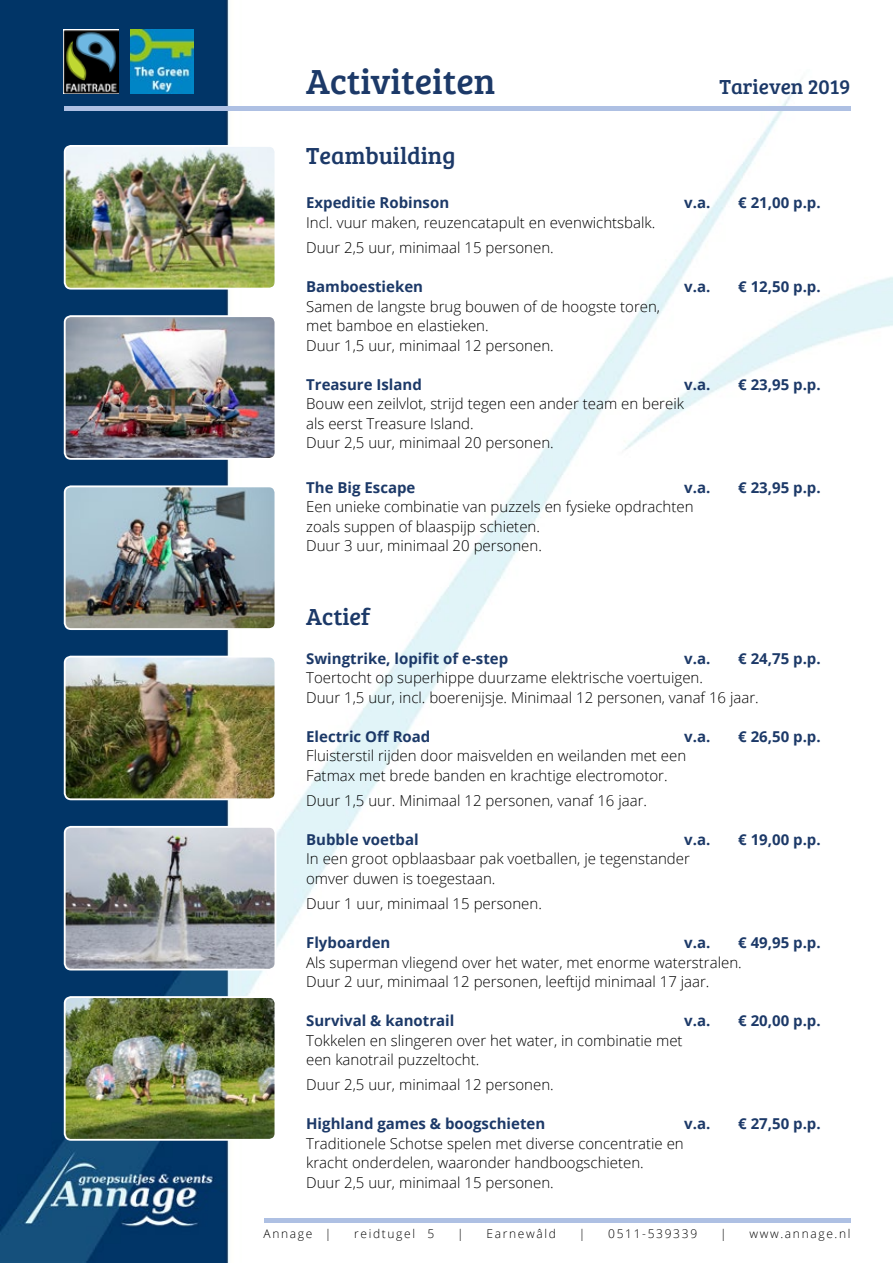
<style>
.page{position:relative;width:893px;height:1263px;background:#fff}
.page>*{position:absolute;margin:0;border:0;box-sizing:border-box;transform-origin:0 0}
.t1{font:36px "Bree Serif";color:#1c3968}
.t2{font:24px "Bree Serif";color:#1c3968}
.t3{font:21px "Bree Serif";color:#1c3968}
.t4{font:300 15px/19.5px "Open Sans";color:#000}
.t5{font:700 15px "Open Sans";color:#1c3968}
.t6{font:300 12px "Open Sans";letter-spacing:.14em;color:#000}
</style>
<div class="page">
<img style="left:0;top:0;width:893px;height:1263px">
<img style="left:65px;top:486px;width:210px;height:143px">
<div style="left:64px;top:485px;width:212px;height:145px;border:2px solid #fff;border-radius:6px"></div>
<img style="left:65px;top:827px;width:210px;height:142px">
<div style="left:64px;top:826px;width:212px;height:144px;border:2px solid #fff;border-radius:6px"></div>
<div style="left:64px;top:106px;width:786px;height:5px;background:#aec0e3"></div>
<img style="left:65px;top:146px;width:210px;height:143px">
<div style="left:64px;top:145px;width:212px;height:145px;border:2px solid #fff;border-radius:6px"></div>
<hr style="left:264px;top:1218px;width:586px;height:4px;background:#aec0e3">
<img style="left:65px;top:997px;width:210px;height:143px">
<div style="left:64px;top:996px;width:212px;height:145px;border:2px solid #fff;border-radius:6px"></div>
<img style="left:65px;top:316px;width:210px;height:141px">
<div style="left:64px;top:315px;width:212px;height:145px;border:2px solid #fff;border-radius:6px"></div>
<img style="left:64px;top:30px;width:54px;height:64px">
<img style="left:130px;top:30px;width:63px;height:64px">
<img style="left:65px;top:657px;width:210px;height:142px">
<div style="left:64px;top:656px;width:212px;height:144px;border:2px solid #fff;border-radius:6px"></div>
<h1 class="t1" style="left:306px;top:55px;width:191px">Activiteiten</h1>
<h3 class="t3" style="left:719px;top:71px;width:133px">Tarieven 2019</h3>
<h2 class="t2" style="left:306px;top:138px;width:151px">Teambuilding</h2>
<p class="t5" style="left:306px;top:192px;width:145px">Expeditie Robinson</p>
<p class="t5" style="left:684px;top:192px;width:28px">v.a.</p>
<p class="t5" style="left:738px;top:192px;width:84px">€ 21,00 p.p.</p>
<p class="t4" style="left:306px;top:209px;width:351px;line-height:25.2px">Incl. vuur maken, reuzencatapult en evenwichtsbalk.<br>Duur 2,5 uur, minimaal 15 personen.</p>
<p class="t5" style="left:306px;top:276px;width:118px">Bamboestieken</p>
<p class="t5" style="left:684px;top:276px;width:28px">v.a.</p>
<p class="t5" style="left:738px;top:276px;width:84px">€ 12,50 p.p.</p>
<p class="t4" style="left:306px;top:296px;width:355px">Samen de langste brug bouwen of de hoogste toren, met bamboe en elastieken.<br>Duur 1,5 uur, minimaal 12 personen.</p>
<p class="t5" style="left:306px;top:373px;width:117px">Treasure Island</p>
<p class="t5" style="left:684px;top:373px;width:28px">v.a.</p>
<p class="t5" style="left:738px;top:373px;width:84px">€ 23,95 p.p.</p>
<p class="t4" style="left:306px;top:393px;width:379px">Bouw een zeilvlot, strijd tegen een ander team en bereik als eerst Treasure Island.<br>Duur 2,5 uur, minimaal 20 personen.</p>
<p class="t5" style="left:306px;top:477px;width:111px">The Big Escape</p>
<p class="t5" style="left:684px;top:477px;width:28px">v.a.</p>
<p class="t5" style="left:738px;top:477px;width:84px">€ 23,95 p.p.</p>
<p class="t4" style="left:306px;top:497px;width:389px">Een unieke combinatie van puzzels en fysieke opdrachten zoals suppen of blaaspijp schieten.<br>Duur 3 uur, minimaal 20 personen.</p>
<h2 class="t2" style="left:306px;top:599px;width:65px">Actief</h2>
<p class="t5" style="left:306px;top:648px;width:204px">Swingtrike, lopifit of e-step</p>
<p class="t5" style="left:684px;top:648px;width:28px">v.a.</p>
<p class="t5" style="left:738px;top:648px;width:84px">€ 24,75 p.p.</p>
<p class="t4" style="left:306px;top:668px;width:454px">Toertocht op superhippe duurzame elektrische voertuigen.<br>Duur 1,5 uur, incl. boerenijsje. Minimaal 12 personen, vanaf 16 jaar.</p>
<p class="t5" style="left:306px;top:726px;width:126px">Electric Off Road</p>
<p class="t5" style="left:684px;top:726px;width:28px">v.a.</p>
<p class="t5" style="left:738px;top:726px;width:84px">€ 26,50 p.p.</p>
<p class="t4" style="left:306px;top:746px;width:381px">Fluisterstil rijden door maisvelden en weilanden met een<br>Fatmax met brede banden en krachtige electromotor.</p>
<p class="t4" style="left:306px;top:790px;width:342px">Duur 1,5 uur. Minimaal 12 personen, vanaf 16 jaar.</p>
<p class="t5" style="left:306px;top:829px;width:114px">Bubble voetbal</p>
<p class="t5" style="left:684px;top:829px;width:28px">v.a.</p>
<p class="t5" style="left:738px;top:829px;width:84px">€ 19,00 p.p.</p>
<p class="t4" style="left:306px;top:849px;width:385px">In een groot opblaasbaar pak voetballen, je tegenstander omver duwen is toegestaan.</p>
<p class="t4" style="left:306px;top:893px;width:237px">Duur 1 uur, minimaal 15 personen.</p>
<p class="t5" style="left:306px;top:932px;width:86px">Flyboarden</p>
<p class="t5" style="left:684px;top:932px;width:28px">v.a.</p>
<p class="t5" style="left:738px;top:932px;width:84px">€ 49,95 p.p.</p>
<p class="t4" style="left:306px;top:952px;width:437px">Als superman vliegend over het water, met enorme waterstralen.<br>Duur 2 uur, minimaal 12 personen, leeftijd minimaal 17 jaar.</p>
<p class="t5" style="left:306px;top:1010px;width:150px">Survival &amp; kanotrail</p>
<p class="t5" style="left:684px;top:1010px;width:28px">v.a.</p>
<p class="t5" style="left:738px;top:1010px;width:84px">€ 20,00 p.p.</p>
<p class="t4" style="left:306px;top:1030px;width:378px">Tokkelen en slingeren over het water, in combinatie met een kanotrail puzzeltocht.</p>
<p class="t4" style="left:306px;top:1075px;width:249px">Duur 2,5 uur, minimaal 12 personen.</p>
<p class="t5" style="left:306px;top:1113px;width:241px">Highland games &amp; boogschieten</p>
<p class="t5" style="left:684px;top:1113px;width:28px">v.a.</p>
<p class="t5" style="left:738px;top:1113px;width:84px">€ 27,50 p.p.</p>
<p class="t4" style="left:306px;top:1133px;width:379px">Traditionele Schotse spelen met diverse concentratie en kracht onderdelen, waaronder handboogschieten.<br>Duur 2,5 uur, minimaal 15 personen.</p>
<p class="t6" style="left:264px;top:1225px;width:69px">Annage |</p>
<p class="t6" style="left:354px;top:1225px;width:82px">reidtugel 5</p>
<p class="t6" style="left:457px;top:1225px;width:8px">|</p>
<p class="t6" style="left:486px;top:1225px;width:71px">Earnewâld</p>
<p class="t6" style="left:579px;top:1225px;width:8px">|</p>
<p class="t6" style="left:608px;top:1225px;width:90px">0511-539339</p>
<p class="t6" style="left:720px;top:1225px;width:8px">|</p>
<p class="t6" style="left:749px;top:1225px;width:103px">www.annage.nl</p>
</div>
